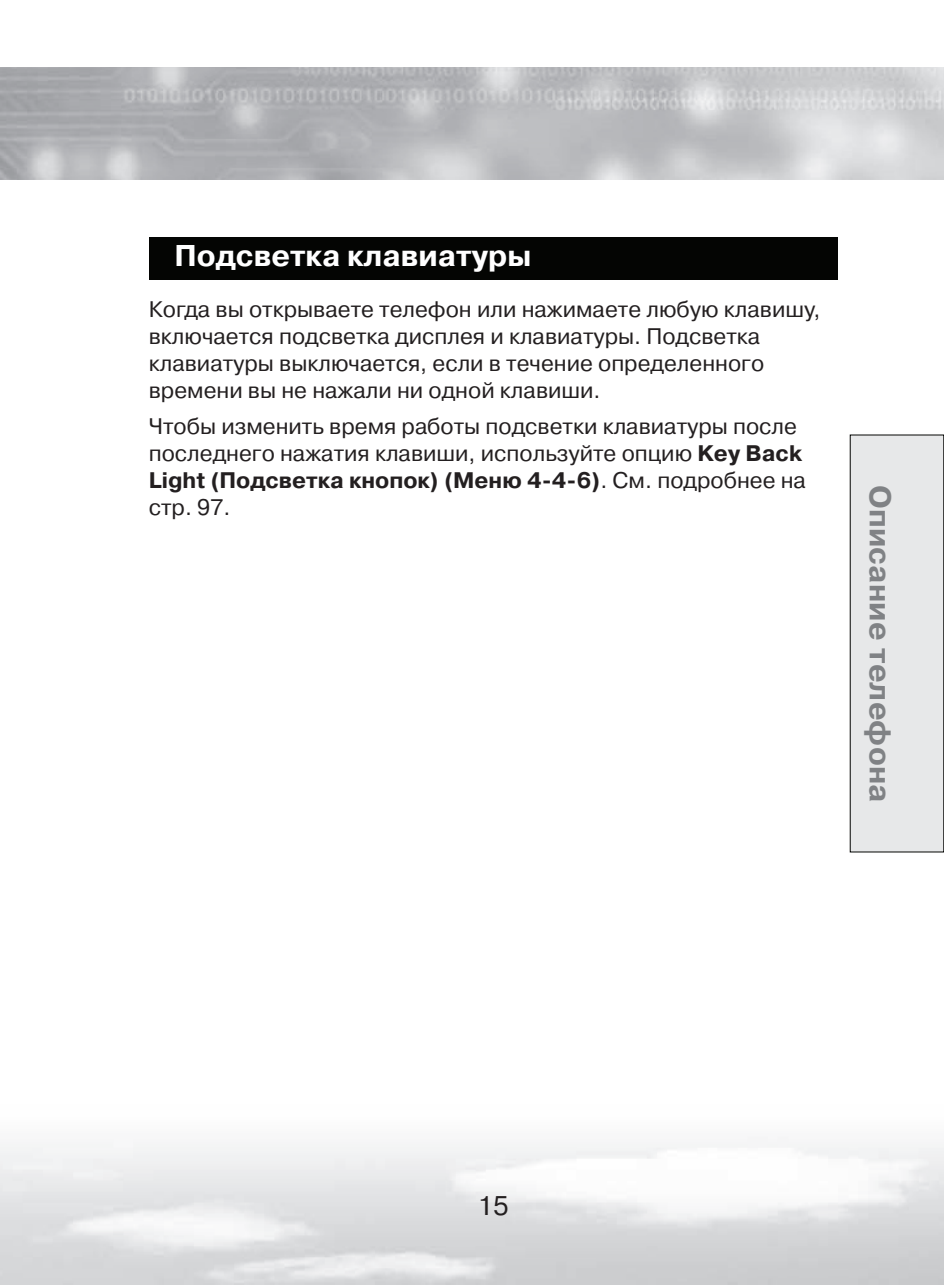
<style>
.page{position:relative;width:944px;height:1285px;background:#fff}
.page>*{position:absolute;margin:0;border:0;box-sizing:border-box;transform-origin:0 0}
.t1{font:700 30px "Pragmatica C";color:#fff}
.t2{font:700 30px "Pragmatica C";letter-spacing:.005em;color:#808285}
.t3{font:27px "Pragmatica C";color:#231f20}
.t4{font:22.5px/27px "Pragmatica C";color:#231f20}
.s1{font-weight:700}
</style>
<div class="page">
<img style="left:0;top:68px;width:944px;height:111px">
<div style="left:850px;top:435px;width:94px;height:416px;background:#e7e8e9"></div>
<div style="left:149px;top:237px;width:689px;height:42px;background:#040503"></div>
<h1 class="t1" style="left:174px;top:239px;width:359px">Подсветка клавиатуры</h1>
<p class="t4" style="left:149px;top:296px;width:673px">Когда вы открываете телефон или нажимаете любую клавишу, включается подсветка дисплея и клавиатуры. Подсветка клавиатуры выключается, если в течение определенного времени вы не нажали ни одной клавиши.</p>
<p class="t4" style="left:149px;top:413px;width:659px">Чтобы изменить время работы подсветки клавиатуры после последнего нажатия клавиши, используйте опцию <span class="s1">Key Back Light (Подсветка кнопок) (Меню 4-4-6)</span>. См. подробнее на стр. 97.</p>
<h1 class="t2" style="left:897px;top:485px;width:319px;rotate:90deg">Описание телефона</h1>
<p class="t3" style="left:478px;top:1190px;width:33px">15</p>
</div>
